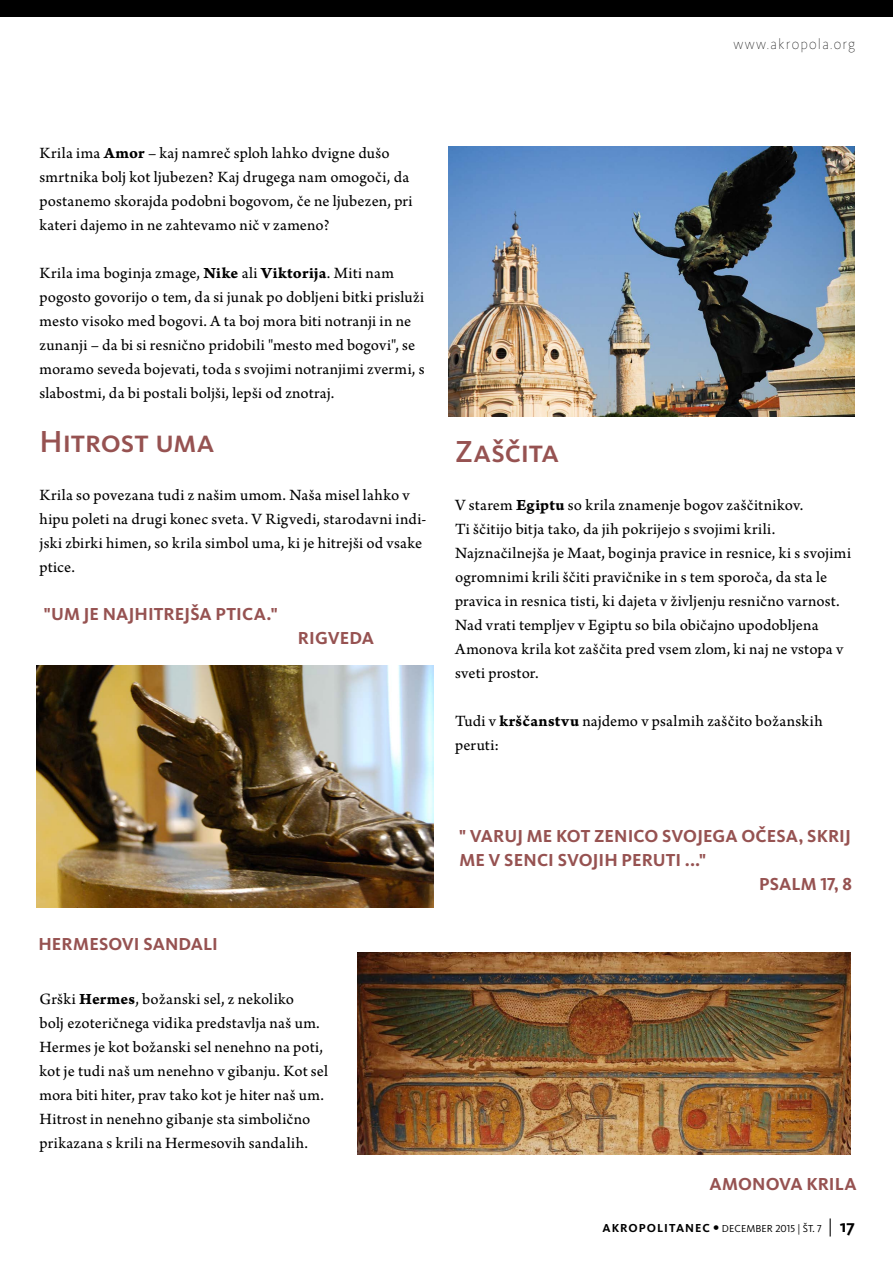
<style>
.page{position:relative;width:893px;height:1263px;background:#fff}
.page>*{position:absolute;margin:0;border:0;box-sizing:border-box;transform-origin:0 0}
.t1{font:500 31.5px "Kievit Pro";color:#965251}
.t2{font:700 18px "Kievit Pro";letter-spacing:.005em;color:#965251}
.t3{font:16.5px/24px "Arno Pro Sm Text";letter-spacing:.01em;color:#000}
.t4{font:100 15px "Kievit Pro";letter-spacing:.08em;color:#000}
.t5{font:10.5px "Kievit Pro";letter-spacing:.01em;color:#000}
.s1{font-family:"Arno Pro Bold Caption"}
.s2{font-weight:700;font-size:12px}
.s3{font-family:"Tahoma";font-size:13.5px}
.s4{font-size:18px}
.s5{font-weight:700;font-size:18px}
</style>
<div class="page">
<div style="left:0;top:0;width:893px;height:17px;background:#000"></div>
<img style="left:449px;top:147px;width:406px;height:270px">
<img style="left:36px;top:665px;width:398px;height:243px">
<img style="left:357px;top:952px;width:494px;height:202px">
<p class="t4" style="left:734px;top:35px;width:123px">www.akropola.org</p>
<p class="t3" style="left:40px;top:142px;width:375px">Krila ima <span class="s1">Amor</span> – kaj namreč sploh lahko dvigne dušo smrtnika bolj kot ljubezen? Kaj drugega nam omogoči, da postanemo skorajda podobni bogovom, če ne ljubezen, pri kateri dajemo in ne zahtevamo nič v zameno?</p>
<p class="t3" style="left:40px;top:262px;width:387px">Krila ima boginja zmage, <span class="s1">Nike</span> ali <span class="s1">Viktorija</span>. Miti nam pogosto govorijo o tem, da si junak po dobljeni bitki prisluži mesto visoko med bogovi. A ta boj mora biti notranji in ne zunanji – da bi si resnično pridobili "mesto med bogovi", se moramo seveda bojevati, toda s svojimi notranjimi zvermi, s slabostmi, da bi postali boljši, lepši od znotraj.</p>
<h1 class="t1" style="left:40px;top:422px;width:176px">Hitrost uma</h1>
<p class="t3" style="left:40px;top:484px;width:388px">Krila so povezana tudi z našim umom. Naša misel lahko v hipu poleti na drugi konec sveta. V Rigvedi, starodavni indi&shy;jski zbirki himen, so krila simbol uma, ki je hitrejši od vsake ptice.</p>
<p class="t2" style="left:44px;top:603px;width:114px">"UM JE NAJHITREJ</p>
<p class="t2" style="left:190px;top:603px;width:36px">ŠA PTICA</p>
<p class="t2" style="left:267px;top:603px;width:13px">."</p>
<p class="t2" style="left:298px;top:627px;width:43px">RI GVEDA</p>
<p class="t2" style="left:38px;top:933px;width:62px">HERMESOVI</p>
<p class="t2" style="left:143px;top:933px;width:12px">SANDALI</p>
<p class="t3" style="left:40px;top:988px;width:290px">Grški <span class="s1">Hermes</span>, božanski sel, z nekoliko<br>bolj ezoteričnega vidika predstavlja naš um.<br>Hermes je kot božanski sel nenehno na poti, kot je tudi naš um nenehno v gibanju. Kot sel mora biti hiter, prav tako kot je hiter naš um.<br>Hitrost in nenehno gibanje sta simbolično prikazana s krili na Hermesovih sandalih.</p>
<h1 class="t1" style="left:455px;top:432px;width:106px">Zaščita</h1>
<p class="t3" style="left:455px;top:494px;width:398px">V starem <span class="s1">Egiptu</span> so krila znamenje bogov zaščitnikov.<br>Ti ščitijo bitja tako, da jih pokrijejo s svojimi krili.<br>Najznačilnejša je Maat, boginja pravice in resnice, ki s svojimi ogromnimi krili ščiti pravičnike in s tem sporoča, da sta le pravica in resnica tisti, ki dajeta v življenju resnično varnost.<br>Nad vrati templjev v Egiptu so bila običajno upodobljena Amonova krila kot zaščita pred vsem zlom, ki naj ne vstopa v sveti prostor.</p>
<p class="t3" style="left:455px;top:710px;width:369px">Tudi v <span class="s1">krščanstvu</span> najdemo v psalmih zaščito božanskih peruti:</p>
<p class="t2" style="left:459px;top:825px;width:33px">" VARUJ</p>
<p class="t2" style="left:527px;top:825px;width:42px">ME KOT</p>
<p class="t2" style="left:594px;top:825px;width:12px">ZENICO</p>
<p class="t2" style="left:662px;top:825px;width:11px">SVOJE</p>
<p class="t2" style="left:713px;top:825px;width:41px">GA OČESA</p>
<p class="t2" style="left:798px;top:825px;width:54px">, SKR IJ</p>
<p class="t2" style="left:459px;top:849px;width:56px">MEVSENCI</p>
<p class="t2" style="left:558px;top:849px;width:10px">SVOJI</p>
<p class="t2" style="left:604px;top:849px;width:28px">H PERUTI</p>
<p class="t2" style="left:685px;top:849px;width:23px">..."</p>
<p class="t2" style="left:759px;top:873px;width:95px">PSALM 17, 8</p>
<p class="t2" style="left:709px;top:1172px;width:149px">AMONOVA KRILA</p>
<p class="t5" style="left:603px;top:1222px;width:254px"><span class="s2">AKROPOLITANEC</span> <span class="s3">•</span> DECEMBER 2015 | Št. 7 <span class="s4">|</span> <span class="s5">17</span></p>
</div>
